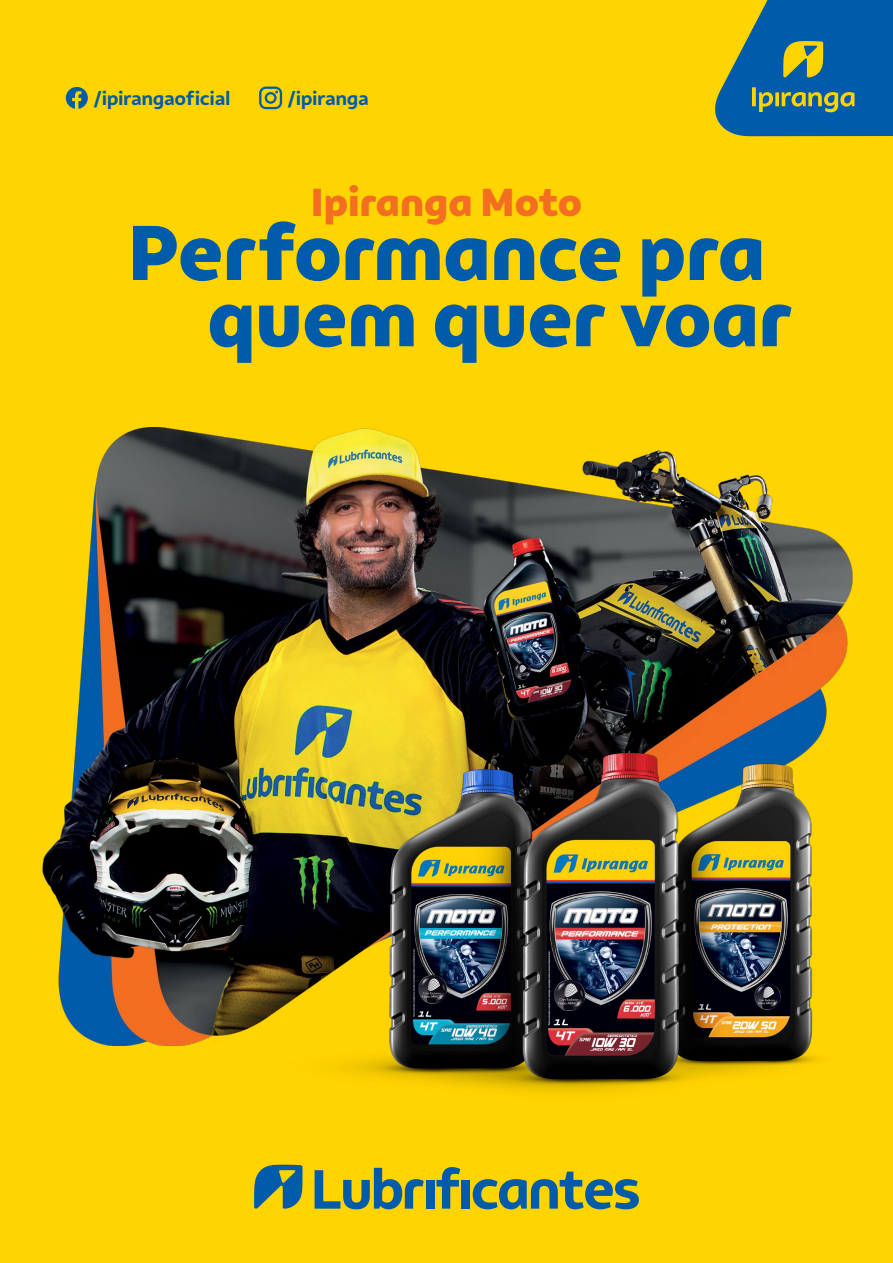
<style>
.page{position:relative;width:893px;height:1263px;background:#ffd400}
.page>*{position:absolute;margin:0;border:0;box-sizing:border-box;transform-origin:0 0}
.t1{font:800 81.3px/66.3px "Ipiranga Titulos";color:#005baa}
.t2{font:800 41.55px "Ipiranga Titulos";color:#f36e21}
.t3{font:700 20.1px "Ipiranga Textos";letter-spacing:-.02em;color:#005baa}
</style>
<div class="page">
<img style="left:43px;top:427px;width:809px;height:618px">
<svg style="left:715px;top:0;width:178px;height:136px"></svg>
<svg style="left:775px;top:92px;width:4px;height:14px"></svg>
<svg style="left:66px;top:87px;width:22px;height:22px"></svg>
<svg style="left:259px;top:87px;width:23px;height:22px"></svg>
<svg style="left:254px;top:1165px;width:48px;height:43px"></svg>
<svg style="left:315px;top:1168px;width:109px;height:41px"></svg>
<div style="left:426px;top:1180px;width:8px;height:28px;background:#005baa"></div>
<svg style="left:436px;top:1167px;width:24px;height:41px"></svg>
<div style="left:461px;top:1180px;width:9px;height:28px;background:#005baa"></div>
<svg style="left:473px;top:1171px;width:166px;height:38px"></svg>
<img style="left:256px;top:747px;width:589px;height:345px">
<p class="t3" style="left:94px;top:86px;width:138px">/ipirangaoficial</p>
<p class="t3" style="left:288px;top:86px;width:83px">/ipiranga</p>
<p class="t2" style="left:311px;top:176px;width:273px">Ipiranga Moto</p>
<p class="t1" style="left:207px;top:218px;width:587px;text-indent:-80px">Performance pra quem quer voar</p>
</div>
